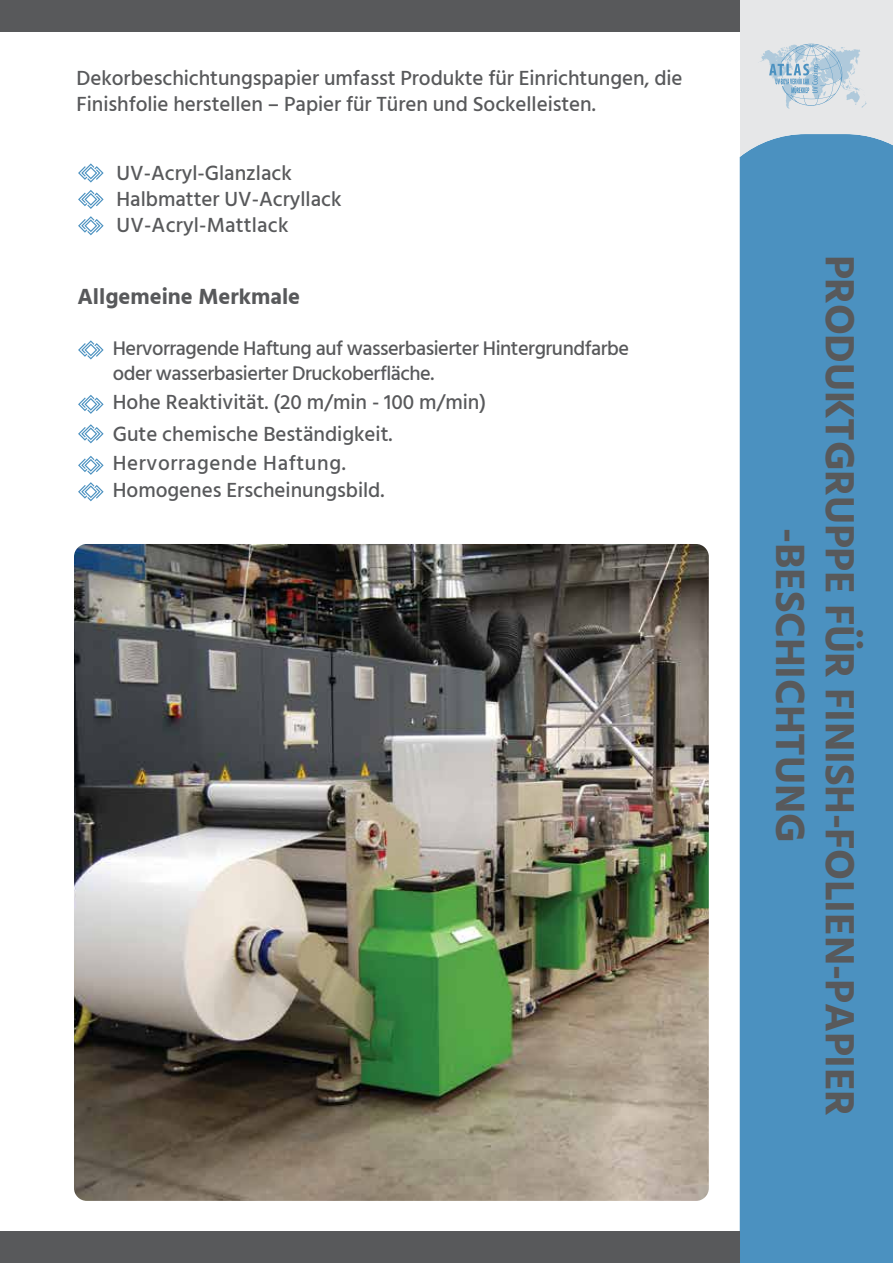
<style>
.page{position:relative;width:893px;height:1263px;background:#fff}
.page>*{position:absolute;margin:0;border:0;box-sizing:border-box;transform-origin:0 0}
.t1{font:700 42px/49.5px "Hind Siliguri";letter-spacing:-.005em;color:#58595b;text-align:center}
.t2{font:700 22.5px "Hind Siliguri";color:#58595b}
.t3{font:500 21px/26.1px "Hind Siliguri";color:#58595b}
.t4{font:500 20.25px/25.5px "Hind Siliguri";letter-spacing:-.02em;color:#58595b}
</style>
<div class="page">
<div style="left:740px;top:157px;width:153px;height:1106px;background:#4b91c0"></div>
<div style="left:0;top:1231px;width:740px;height:32px;background:#58595b"></div>
<div style="left:0;top:0;width:740px;height:31px;background:#58595b"></div>
<svg style="left:740px;top:0;width:153px;height:157px;background:#cbd8e1"></svg>
<img style="left:74px;top:544px;width:635px;height:657px">
<svg style="left:78px;top:163px;width:26px;height:20px"></svg>
<svg style="left:78px;top:190px;width:26px;height:19px"></svg>
<svg style="left:78px;top:216px;width:26px;height:19px"></svg>
<svg style="left:78px;top:340px;width:26px;height:19px"></svg>
<svg style="left:78px;top:395px;width:26px;height:19px"></svg>
<svg style="left:78px;top:424px;width:26px;height:19px"></svg>
<svg style="left:78px;top:456px;width:26px;height:19px"></svg>
<svg style="left:78px;top:482px;width:26px;height:19px"></svg>
<p class="t3" style="left:76px;top:67px;width:608px;line-height:25.5px">Dekorbeschichtungspapier umfasst Produkte für Einrichtungen, die<br>Finishfolie herstellen – Papier für Türen und Sockelleisten.</p>
<p class="t3" style="left:117px;top:161px;width:226px">UV-Acryl-Glanzlack<br>Halbmatter UV-Acryllack<br>UV-Acryl-Mattlack</p>
<p class="t2" style="left:77px;top:279px;width:224px">Allgemeine Merkmale</p>
<p class="t4" style="left:113px;top:336px;width:518px">Hervorragende Haftung auf wasserbasierter Hintergrundfarbe oder wasserbasierter Druckoberfläche.</p>
<p class="t3" style="left:113px;top:387px;width:375px;line-height:32.2px">Hohe Reaktivität. (20 m/min - 100 m/min)<br>Gute chemische Beständigkeit.</p>
<p class="t3" style="left:113px;top:451px;width:273px;line-height:26.7px">Hervorragende Haftung.<br>Homogenes Erscheinungsbild.</p>
<h1 class="t1" style="left:864px;top:255px;width:863px;rotate:90deg">PRODUKTGRUPPE FÜR FINISH-FOLIEN-PAPIER -BESCHICHTUNG</h1>
</div>
